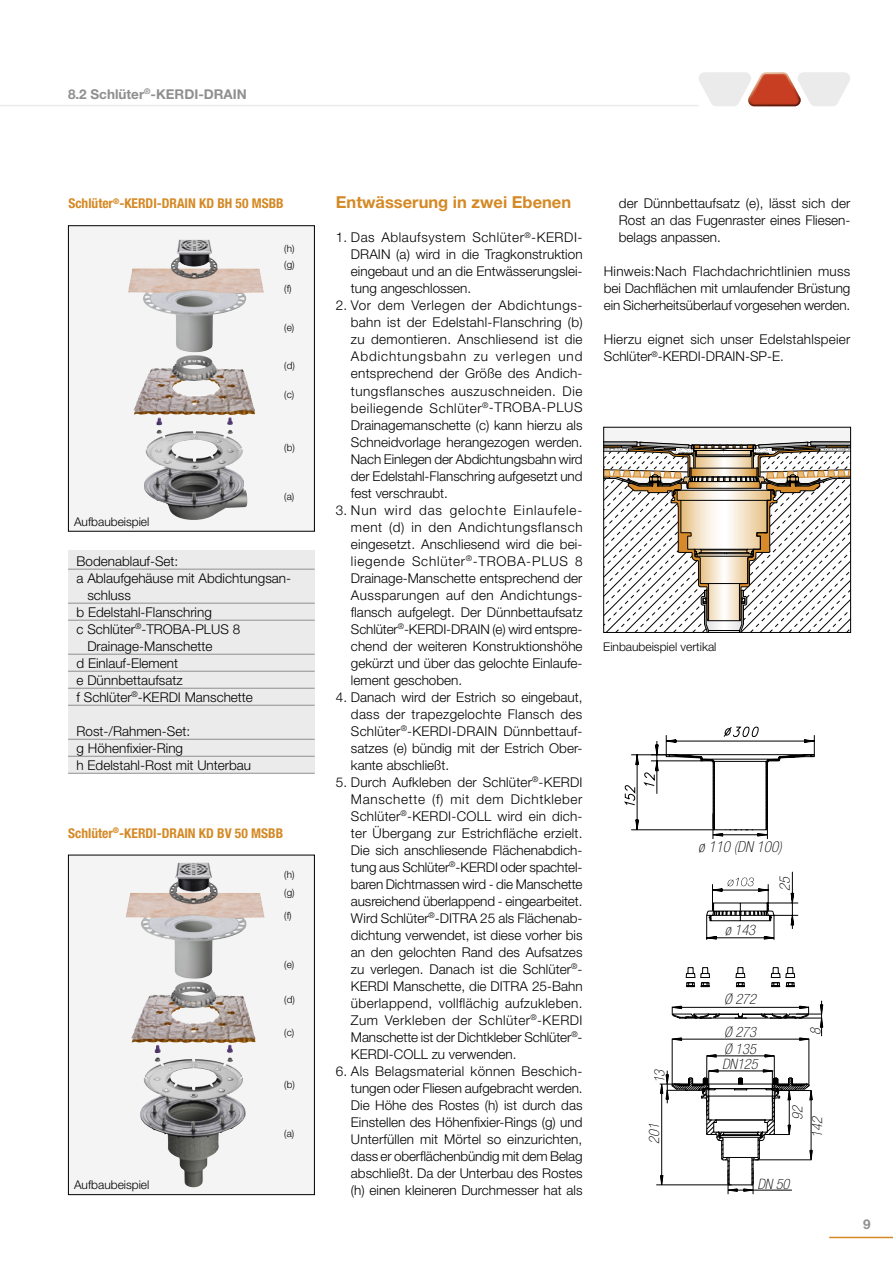
<style>
.page{position:relative;width:893px;height:1263px;background:#fff}
.page>*{position:absolute;margin:0;border:0;box-sizing:border-box;transform-origin:0 0}
.t1{font:700 16.5px "Helvetica Neue LT Pro";color:#d58925}
.t2{font:italic 100 condensed 15.15px "Helvetica Neue LT Pro";color:#000}
.t3{font:italic 100 condensed 14.55px "Helvetica Neue LT Pro";color:#000}
.t4{font:italic 100 condensed 14.4px/15px "Helvetica Neue LT Pro";color:#000}
.t5{font:300 13.5px/17px "Helvetica Neue LT Pro";color:#000;text-align:justify}
.t6{font:700 condensed 13.5px "Helvetica Neue LT Pro";color:#d58925}
.t7{font:700 13.5px "Helvetica Neue LT Pro";color:#8f8f8f}
.t8{font:300 12px "Helvetica Neue LT Pro";color:#000}
.t9{font:300 9.9px "Helvetica Neue LT Pro";color:#000}
</style>
<div class="page">
<hr style="left:829px;top:1237px;width:64px;height:1px;background:#d58925">
<hr style="left:0;top:105px;width:699px;height:1px;background:#ebebeb">
<svg style="left:699px;top:72px;width:151px;height:34px"></svg>
<svg style="left:70px;top:857px;width:243px;height:336px;fill:#f4f4f4"></svg>
<img style="left:125px;top:862px;width:140px;height:117px">
<div style="left:68px;top:855px;width:247px;height:340px;border:1px solid #000"></div>
<svg style="left:68px;top:225px;width:247px;height:306px;fill:#f4f4f4"></svg>
<div style="left:68px;top:550px;width:247px;height:223px;background:#ebebeb"></div>
<hr style="left:68px;top:569px;width:247px;height:1px;background:#8f8f8f">
<hr style="left:68px;top:603px;width:247px;height:1px;background:#8f8f8f">
<hr style="left:68px;top:620px;width:247px;height:1px;background:#8f8f8f">
<hr style="left:68px;top:654px;width:247px;height:1px;background:#8f8f8f">
<hr style="left:68px;top:671px;width:247px;height:1px;background:#8f8f8f">
<hr style="left:68px;top:688px;width:247px;height:1px;background:#8f8f8f">
<hr style="left:68px;top:705px;width:247px;height:1px;background:#8f8f8f">
<hr style="left:68px;top:739px;width:247px;height:1px;background:#8f8f8f">
<hr style="left:68px;top:756px;width:247px;height:1px;background:#8f8f8f">
<hr style="left:68px;top:773px;width:247px;height:1px;background:#8f8f8f">
<svg style="left:624px;top:727px;width:191px;height:112px"></svg>
<hr style="left:706px;top:1055px;width:1px;height:60px;background:#000">
<hr style="left:774px;top:1055px;width:1px;height:68px;background:#000">
<hr style="left:672px;top:1038px;width:1px;height:45px;background:#000">
<hr style="left:809px;top:1038px;width:1px;height:45px;background:#000">
<svg style="left:686px;top:967px;width:24px;height:21px"></svg>
<svg style="left:736px;top:967px;width:9px;height:21px"></svg>
<svg style="left:771px;top:967px;width:9px;height:20px"></svg>
<svg style="left:786px;top:967px;width:9px;height:21px"></svg>
<svg style="left:671px;top:1001px;width:152px;height:40px"></svg>
<hr style="left:707px;top:1055px;width:67px;height:1px;background:#000">
<svg style="left:706px;top:1054px;width:11px;height:3px"></svg>
<svg style="left:764px;top:1054px;width:11px;height:3px"></svg>
<hr style="left:656px;top:1184px;width:76px;height:1px;background:#000">
<svg style="left:660px;top:1069px;width:153px;height:125px"></svg>
<svg style="left:605px;top:431px;width:244px;height:200px"></svg>
<div style="left:603px;top:427px;width:248px;height:206px;border:1px solid #000"></div>
<svg style="left:706px;top:872px;width:92px;height:68px"></svg>
<img style="left:128px;top:240px;width:136px;height:112px">
<p class="t7" style="left:68px;top:86px;width:180px">8.2 Schlüter<sup>®</sup>-KERDI-DRAIN</p>
<p class="t6" style="left:68px;top:195px;width:217px">Schlüter<sup>®</sup>-KERDI-DRAIN KD BH 50 MSBB</p>
<p class="t9" style="left:284px;top:242px;width:12px">(h)</p>
<p class="t9" style="left:284px;top:258px;width:12px">(g)</p>
<p class="t9" style="left:284px;top:283px;width:9px">(f)</p>
<p class="t9" style="left:284px;top:321px;width:11px">(e)</p>
<p class="t9" style="left:284px;top:359px;width:12px">(d)</p>
<p class="t9" style="left:284px;top:389px;width:11px">(c)</p>
<p class="t9" style="left:284px;top:441px;width:12px">(b)</p>
<p class="t8" style="left:74px;top:514px;width:77px">Aufbaubeispiel</p>
<p class="t9" style="left:284px;top:490px;width:11px">(a)</p>
<p class="t5" style="left:77px;top:552px;width:103px">Bodenablauf-Set:</p>
<p class="t5" style="left:77px;top:569px;width:216px">a Ablaufgehäuse mit Abdichtungsan-</p>
<p class="t5" style="left:87px;top:586px;width:45px">schluss</p>
<p class="t5" style="left:77px;top:603px;width:137px">b Edelstahl-Flanschring</p>
<p class="t5" style="left:77px;top:620px;width:165px">c Schlüter<sup>®</sup>-TROBA-PLUS 8</p>
<p class="t5" style="left:87px;top:637px;width:127px">Drainage-Manschette</p>
<p class="t5" style="left:77px;top:654px;width:103px">d Einlauf-Element</p>
<p class="t5" style="left:77px;top:671px;width:108px">e Dünnbettaufsatz</p>
<p class="t5" style="left:77px;top:688px;width:178px">f Schlüter<sup>®</sup>-KERDI Manschette</p>
<p class="t5" style="left:77px;top:722px;width:176px;text-align:left">Rost-/Rahmen-Set:<br>g Höhenfixier-Ring<br>h Edelstahl-Rost mit Unterbau</p>
<p class="t6" style="left:68px;top:825px;width:216px">Schlüter<sup>®</sup>-KERDI-DRAIN KD BV 50 MSBB</p>
<p class="t9" style="left:284px;top:869px;width:12px">(h)</p>
<p class="t9" style="left:284px;top:887px;width:12px">(g)</p>
<p class="t9" style="left:284px;top:910px;width:9px">(f)</p>
<p class="t9" style="left:284px;top:958px;width:11px">(e)</p>
<p class="t9" style="left:284px;top:994px;width:12px">(d)</p>
<p class="t9" style="left:284px;top:1026px;width:11px">(c)</p>
<p class="t9" style="left:284px;top:1079px;width:12px">(b)</p>
<p class="t8" style="left:74px;top:1177px;width:77px">Aufbaubeispiel</p>
<p class="t9" style="left:284px;top:1127px;width:11px">(a)</p>
<p class="t1" style="left:336px;top:192px;width:237px">Entwässerung in zwei Ebenen</p>
<p class="t5" style="left:351px;top:229px;width:233px;text-indent:-15px">1. Das Ablaufsystem Schlüter<sup>®</sup>-KERDI-DRAIN (a) wird in die Tragkonstruktion eingebaut und an die Entwässerungslei&shy;tung angeschlossen.</p>
<p class="t5" style="left:351px;top:297px;width:233px;text-indent:-15px">2. Vor dem Verlegen der Abdichtungs&shy;bahn ist der Edelstahl-Flanschring (b) zu demontieren. Anschliesend ist die Abdichtungsbahn zu verlegen und entsprechend der Größe des Andich&shy;tungsflansches auszuschneiden. Die beiliegende Schlüter<sup>®</sup>-TROBA-PLUS Drainagemanschette (c) kann hierzu als Schneidvorlage herangezogen werden.<br>Nach Einlegen der Abdichtungsbahn wird der Edelstahl-Flanschring aufgesetzt und fest verschraubt.</p>
<p class="t5" style="left:351px;top:501px;width:233px;text-indent:-15px">3. Nun wird das gelochte Einlaufele&shy;ment (d) in den Andichtungsflansch eingesetzt. Anschliesend wird die bei&shy;liegende Schlüter<sup>®</sup>-TROBA-PLUS 8<br>Drainage-Manschette entsprechend der Aussparungen auf den Andichtungs&shy;flansch aufgelegt. Der Dünnbettaufsatz Schlüter<sup>®</sup>-KERDI-DRAIN (e) wird entspre&shy;chend der weiteren Konstruktionshöhe gekürzt und über das gelochte Einlaufe&shy;lement geschoben.</p>
<p class="t5" style="left:351px;top:688px;width:233px;text-indent:-15px">4. Danach wird der Estrich so eingebaut, dass der trapezgelochte Flansch des Schlüter<sup>®</sup>-KERDI-DRAIN Dünnbettauf&shy;satzes (e) bündig mit der Estrich Ober&shy;kante abschließt.</p>
<p class="t5" style="left:351px;top:773px;width:233px;text-indent:-15px">5. Durch Aufkleben der Schlüter<sup>®</sup>-KERDI Manschette (f) mit dem Dichtkleber Schlüter<sup>®</sup>-KERDI-COLL wird ein dich&shy;ter Übergang zur Estrichfläche erzielt.<br>Die sich anschliesende Flächenabdich&shy;tung aus Schlüter<sup>®</sup>-KERDI oder spachtel&shy;baren Dichtmassen wird - die Manschette ausreichend überlappend - eingearbeitet.<br>Wird Schlüter<sup>®</sup>-DITRA 25 als Flächenab&shy;dichtung verwendet, ist diese vorher bis an den gelochten Rand des Aufsatzes zu verlegen. Danach ist die Schlüter<sup>®</sup>- KERDI Manschette, die DITRA 25-Bahn überlappend, vollflächig aufzukleben.<br>Zum Verkleben der Schlüter<sup>®</sup>-KERDI Manschette ist der Dichtkleber Schlüter<sup>®</sup>- KERDI-COLL zu verwenden.</p>
<p class="t5" style="left:351px;top:1062px;width:233px;text-indent:-15px">6. Als Belagsmaterial können Beschich&shy;tungen oder Fliesen aufgebracht werden.<br>Die Höhe des Rostes (h) ist durch das Einstellen des Höhenfixier-Rings (g) und Unterfüllen mit Mörtel so einzurichten, dass er oberflächenbündig mit dem Belag abschließt. Da der Unterbau des Rostes (h) einen kleineren Durchmesser hat als</p>
<p class="t5" style="left:619px;top:195px;width:233px">der Dünnbettaufsatz (e), lässt sich der Rost an das Fugenraster eines Fliesen&shy;belags anpassen.</p>
<p class="t5" style="left:604px;top:263px;width:248px">Hinweis:Nach Flachdachrichtlinien muss bei Dachflächen mit umlaufender Brüstung ein Sicherheitsüberlauf vorgesehen werden.</p>
<p class="t5" style="left:604px;top:331px;width:248px">Hierzu eignet sich unser Edelstahlspeier<br>Schlüter<sup>®</sup>-KERDI-DRAIN-SP-E.</p>
<p class="t8" style="left:603px;top:639px;width:115px">Einbaubeispiel vertikal</p>
<p class="t4" style="left:652px;top:1083px;width:16px;rotate:-90deg">13</p>
<p class="t4" style="left:647px;top:1144px;width:22px;rotate:-90deg">201</p>
<p class="t2" style="left:698px;top:838px;width:85px">ø 110 (DN 100)</p>
<p class="t3" style="left:725px;top:922px;width:32px">ø 143</p>
<p class="t3" style="left:777px;top:891px;width:16px;rotate:-90deg">25</p>
<p class="t4" style="left:724px;top:992px;width:33px">Ø 272</p>
<p class="t4" style="left:724px;top:1025px;width:33px">Ø 273</p>
<p class="t4" style="left:722px;top:1042px;width:37px">Ø 135<br>DN125</p>
<p class="t4" style="left:808px;top:1035px;width:9px;rotate:-90deg">8</p>
<p class="t4" style="left:788px;top:1138px;width:34px;line-height:19.5px;text-indent:18px;rotate:-90deg">92<br>142</p>
<p class="t4" style="left:757px;top:1177px;width:34px">DN 50</p>
<p class="t7" style="left:863px;top:1216px;width:9px">9</p>
</div>
